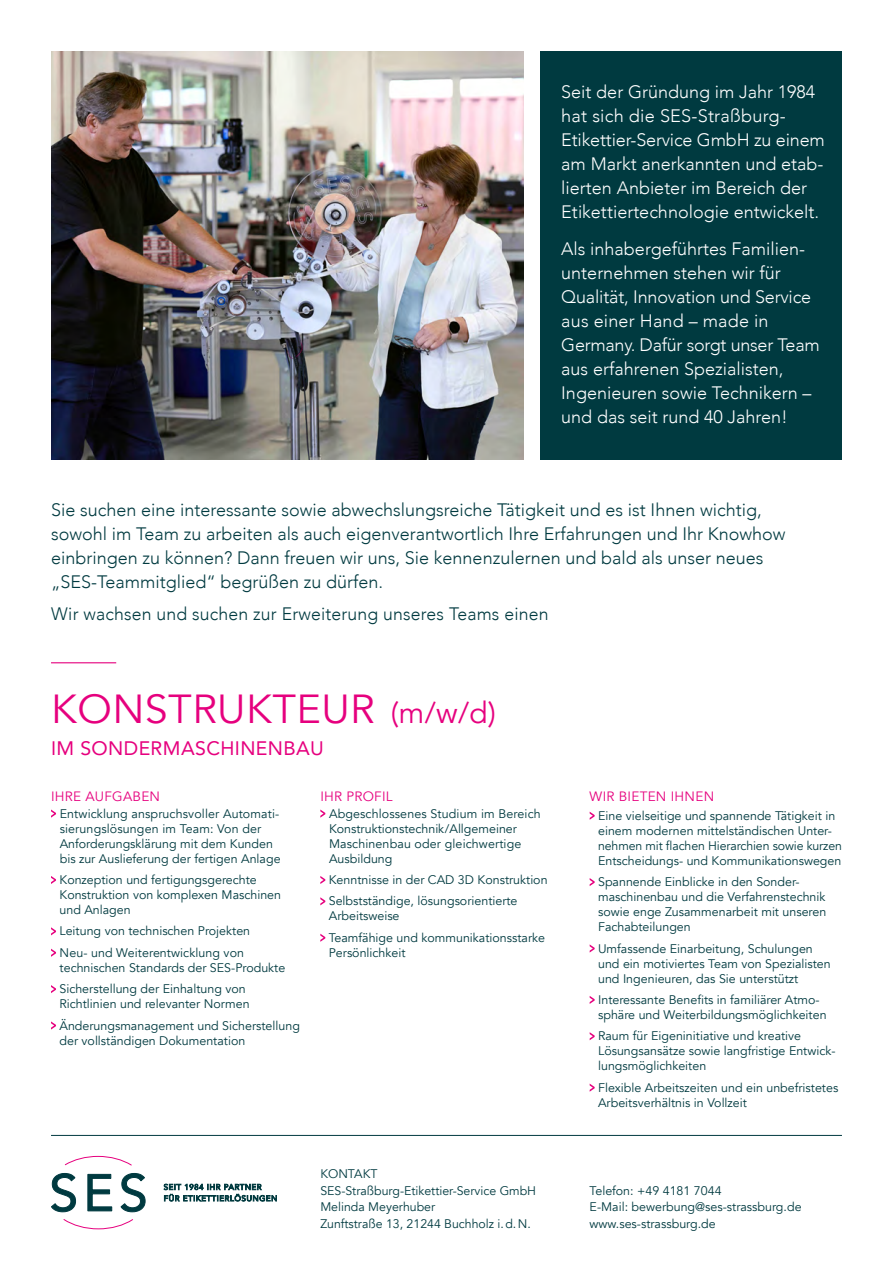
<style>
.page{position:relative;width:893px;height:1263px;background:#fff}
.page>*{position:absolute;margin:0;border:0;box-sizing:border-box;transform-origin:0 0}
.t1{font:40.5px "Avenir";letter-spacing:.01em;color:#e6007e}
.t2{font:19.5px "Avenir";letter-spacing:.02em;color:#e6007e}
.t3{font:300 18px/24px "Avenir";color:#fff}
.t4{font:300 18px/24px "Avenir";color:#003a40}
.t5{font:13.5px "Avenir";letter-spacing:.02em;color:#e6007e}
.t6{font:12.45px/15px "Avenir";color:#003a40}
.s1{font-size:30px}
</style>
<div class="page">
<div style="left:540px;top:51px;width:302px;height:408px;background:#003a40"></div>
<img style="left:51px;top:51px;width:472px;height:408px">
<svg style="left:164px;top:1184px;width:113px;height:17px"></svg>
<svg style="left:51px;top:1156px;width:95px;height:73px"></svg>
<hr style="left:51px;top:1135px;width:791px;height:1px;background:#003a40">
<hr style="left:51px;top:662px;width:65px;height:1px;background:#e6007e">
<svg style="left:51px;top:809px;width:5px;height:9px"></svg>
<svg style="left:51px;top:876px;width:5px;height:8px"></svg>
<svg style="left:51px;top:927px;width:5px;height:8px"></svg>
<svg style="left:51px;top:949px;width:5px;height:8px"></svg>
<svg style="left:51px;top:985px;width:5px;height:8px"></svg>
<svg style="left:51px;top:1021px;width:5px;height:8px"></svg>
<svg style="left:320px;top:809px;width:5px;height:9px"></svg>
<svg style="left:320px;top:876px;width:5px;height:8px"></svg>
<svg style="left:320px;top:897px;width:5px;height:8px"></svg>
<svg style="left:320px;top:934px;width:5px;height:8px"></svg>
<svg style="left:590px;top:812px;width:5px;height:8px"></svg>
<svg style="left:590px;top:878px;width:5px;height:8px"></svg>
<svg style="left:590px;top:944px;width:5px;height:8px"></svg>
<svg style="left:590px;top:996px;width:5px;height:8px"></svg>
<svg style="left:590px;top:1032px;width:5px;height:8px"></svg>
<svg style="left:590px;top:1084px;width:5px;height:8px"></svg>
<h3 class="t3" style="left:561px;top:80px;width:265px">Seit der Gründung im Jahr 1984 hat sich die SES-Straßburg-<br>Etikettier-Service GmbH zu einem am Markt anerkannten und etab&shy;lierten Anbieter im Bereich der<br>Etikettiertechnologie entwickelt.</h3>
<p class="t3" style="left:561px;top:236px;width:260px">Als inhabergeführtes Familien&shy;unternehmen stehen wir für<br>Qualität, Innovation und Service aus einer Hand – made in<br>Germany. Dafür sorgt unser Team aus erfahrenen Spezialisten,<br>Ingenieuren sowie Technikern – und das seit rund 40 Jahren!</p>
<p class="t4" style="left:51px;top:497px;width:736px">Sie suchen eine interessante sowie abwechslungsreiche Tätigkeit und es ist Ihnen wichtig, sowohl im Team zu arbeiten als auch eigenverantwortlich Ihre Erfahrungen und Ihr Knowhow einbringen zu können? Dann freuen wir uns, Sie kennenzulernen und bald als unser neues „SES-Teammitglied“ begrüßen zu dürfen.</p>
<h3 class="t4" style="left:51px;top:602px;width:499px">Wir wachsen und suchen zur Erweiterung unseres Teams einen</h3>
<h1 class="t1" style="left:51px;top:685px;width:446px">KONSTRUKTEUR <span class="s1">(m/w/d)</span></h1>
<h2 class="t2" style="left:51px;top:733px;width:274px">IM SONDERMASCHINENBAU</h2>
<p class="t5" style="left:51px;top:788px;width:111px">IHRE AUFGABEN</p>
<p class="t6" style="left:60px;top:806px;width:222px">Entwicklung anspruchsvoller Automati&shy;sierungslösungen im Team: Von der Anforderungsklärung mit dem Kunden bis zur Auslieferung der fertigen Anlage</p>
<p class="t6" style="left:59px;top:872px;width:223px">Konzeption und fertigungsgerechte<br>Konstruktion von komplexen Maschinen und Anlagen</p>
<p class="t6" style="left:59px;top:921px;width:192px;line-height:21.5px">Leitung von technischen Projekten<br>Neu- und Weiterentwicklung von</p>
<p class="t6" style="left:59px;top:957px;width:227px;line-height:21.5px">technischen Standards der SES-Produkte<br>Sicherstellung der Einhaltung von</p>
<p class="t6" style="left:59px;top:993px;width:242px;line-height:21.5px">Richtlinien und relevanter Normen<br>Änderungsmanagement und Sicherstellung</p>
<p class="t6" style="left:59px;top:1033px;width:187px">der vollständigen Dokumentation</p>
<p class="t5" style="left:320px;top:788px;width:74px">IHR PROFIL</p>
<p class="t6" style="left:329px;top:806px;width:213px">Abgeschlossenes Studium im Bereich<br>Konstruktionstechnik/Allgemeiner<br>Maschinenbau oder gleichwertige<br>Ausbildung</p>
<p class="t6" style="left:329px;top:869px;width:220px;line-height:21.5px">Kenntnisse in der CAD 3D Konstruktion<br>Selbstständige, lösungsorientierte</p>
<p class="t6" style="left:329px;top:906px;width:218px;line-height:21.5px">Arbeitsweise<br>Teamfähige und kommunikationsstarke</p>
<p class="t6" style="left:329px;top:945px;width:78px">Persönlichkeit</p>
<p class="t6" style="left:320px;top:1166px;width:217px;line-height:16.5px">KONTAKT<br>SES-Straßburg-Etikettier-Service GmbH<br>Melinda Meyerhuber<br>Zunftstraße 13, 21244 Buchholz i.d.N.</p>
<p class="t5" style="left:590px;top:788px;width:126px">WIR BIETEN IHNEN</p>
<p class="t6" style="left:598px;top:808px;width:245px">Eine vielseitige und spannende Tätigkeit in einem modernen mittelständischen Unter&shy;nehmen mit flachen Hierarchien sowie kurzen Entscheidungs- und Kommunikationswegen</p>
<p class="t6" style="left:598px;top:874px;width:230px">Spannende Einblicke in den Sonder&shy;maschinenbau und die Verfahrenstechnik sowie enge Zusammenarbeit mit unseren Fachabteilungen</p>
<p class="t6" style="left:598px;top:941px;width:234px">Umfassende Einarbeitung, Schulungen und ein motiviertes Team von Spezialisten und Ingenieuren, das Sie unterstützt</p>
<p class="t6" style="left:598px;top:992px;width:230px">Interessante Benefits in familiärer Atmo&shy;sphäre und Weiterbildungsmöglichkeiten</p>
<p class="t6" style="left:598px;top:1029px;width:239px">Raum für Eigeninitiative und kreative<br>Lösungsansätze sowie langfristige Entwick&shy;lungsmöglichkeiten</p>
<p class="t6" style="left:598px;top:1080px;width:242px">Flexible Arbeitszeiten und ein unbefristetes<br>Arbeitsverhältnis in Vollzeit</p>
<p class="t6" style="left:590px;top:1182px;width:213px;line-height:16.5px">Telefon: +49 4181 7044<br>E-Mail: bewerbung@ses-strassburg.de www.ses-strassburg.de</p>
</div>
